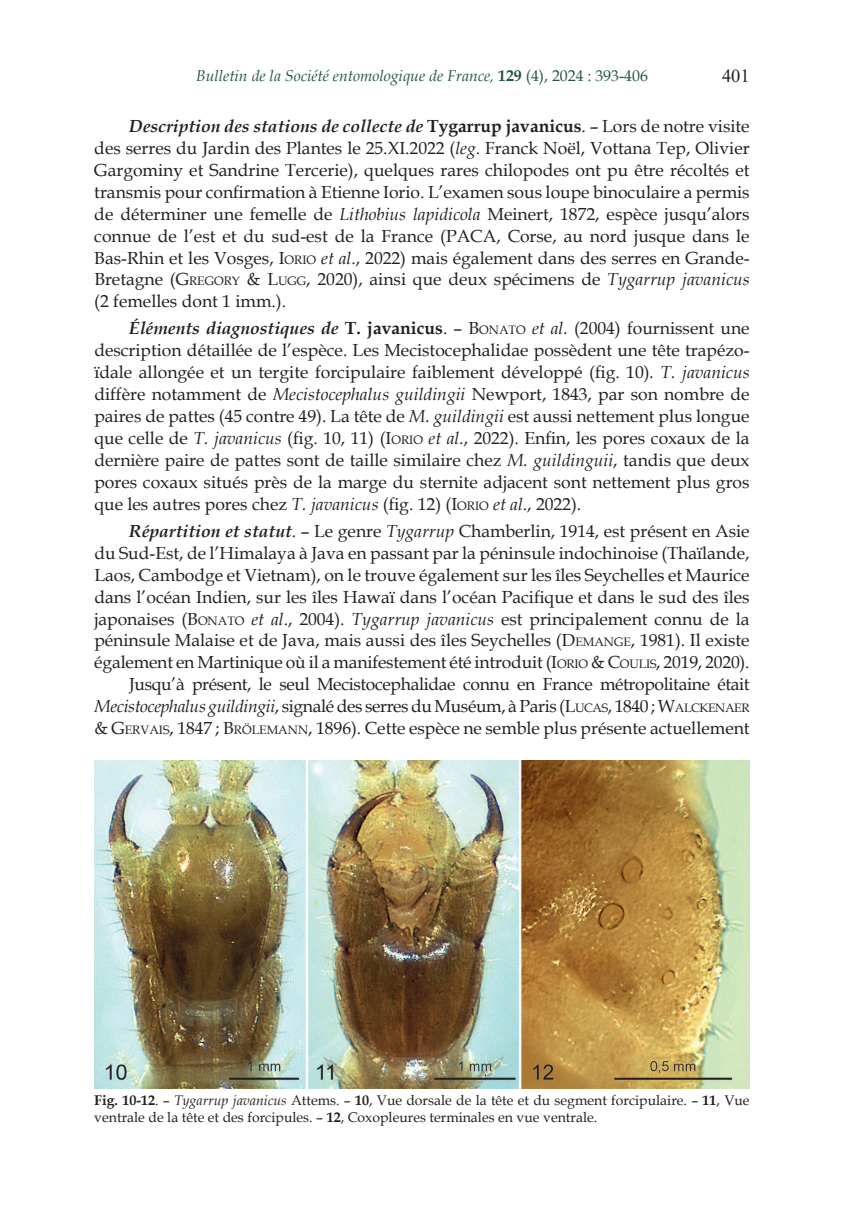
<style>
.page{position:relative;width:844px;height:1216px;background:#fff}
.page>*{position:absolute;margin:0;border:0;box-sizing:border-box;transform-origin:0 0}
.t1{font:18.38px "Times New Roman";color:#231f20}
.t2{font:17.5px/21.9px "Book Antiqua";color:#231f20;text-align:justify}
.t3{font:italic 15.75px "Book Antiqua";color:#225647}
.t4{font:14px/16.8px "Book Antiqua";color:#231f20}
.s1{font-weight:700;font-style:normal}
.s2{font-style:normal}
.s3{font-weight:700;font-style:italic}
.s4{font-weight:700}
.s5{font-style:italic}
.s6{font-style:inherit}
.s7{font-size:12.25px}
</style>
<div class="page">
<img style="left:94px;top:760px;width:655px;height:328px">
<p class="t3" style="left:196px;top:65px;width:453px">Bulletin de la Société entomologique de France, <span class="s1">129</span> <span class="s2">(4), 2024 : 393-406</span></p>
<p class="t1" style="left:721px;top:63px;width:29px">401</p>
<p class="t2" style="left:94px;top:115px;width:656px;text-indent:35px"><span class="s3">Description des stations de collecte de</span> <span class="s4">Tygarrup javanicus</span>. – Lors de notre visite des serres du Jardin des Plantes le 25.XI.2022 (<span class="s5">leg</span>. Franck Noël, Vottana Tep, Olivier Gargominy et Sandrine Tercerie), quelques rares chilopodes ont pu être récoltés et transmis pour confirmation à Etienne Iorio. L’examen sous loupe binoculaire a permis de déterminer une femelle de <span class="s5">Lithobius lapidicola</span> Meinert, 1872, espèce jusqu’alors connue de l’est et du sud-est de la France (PACA, Corse, au nord jusque dans le Bas-Rhin et les Vosges, <span class="s6">I</span><span class="s7">ORIO</span> <span class="s5">et al</span>., 2022) mais également dans des serres en Grande-Bretagne (<span class="s6">G</span><span class="s7">REGORY</span> <span class="s6">&amp; L</span><span class="s7">UGG</span>, 2020), ainsi que deux spécimens de <span class="s5">Tygarrup javanicus </span>(2 femelles dont 1 imm.).</p>
<p class="t2" style="left:94px;top:317px;width:656px;text-indent:35px"><span class="s3">Éléments diagnostiques de</span> <span class="s4">T. javanicus</span>. – <span class="s6">B</span><span class="s7">ONATO</span> <span class="s5">et al.</span> (2004) fournissent une description détaillée de l’espèce. Les Mecistocephalidae possèdent une tête trapézo&shy;ïdale allongée et un tergite forcipulaire faiblement développé (fig. 10)<span class="s5">. T. javanicus </span>diffère notamment de <span class="s5">Mecistocephalus guildingii</span> Newport, 1843, par son nombre de paires de pattes (45 contre 49). La tête de <span class="s5">M. guildingii</span> est aussi nettement plus longue que celle de <span class="s5">T. javanicus</span> (fig. 10, 11) (<span class="s6">I</span><span class="s7">ORIO</span> <span class="s5">et al.</span>, 2022). Enfin, les pores coxaux de la dernière paire de pattes sont de taille similaire chez <span class="s5">M. guildinguii</span>, tandis que deux pores coxaux situés près de la marge du sternite adjacent sont nettement plus gros que les autres pores chez <span class="s5">T. javanicus</span> (fig. 12) (<span class="s6">I</span><span class="s7">ORIO</span> <span class="s5">et al</span>., 2022).</p>
<p class="t2" style="left:94px;top:519px;width:656px;text-align:right"><span class="s3">Répartition et statut</span>. – Le genre <span class="s5">Tygarrup</span> Chamberlin, 1914, est présent en Asie<br>du Sud-Est, de l’Himalaya à Java en passant par la péninsule indochinoise (Thaïlande, Laos, Cambodge et Vietnam), on le trouve également sur les îles Seychelles et Maurice dans l’océan Indien, sur les îles Hawaï dans l’océan Pacifique et dans le sud des îles japonaises (<span class="s6">B</span><span class="s7">ONATO</span> <span class="s5">et al</span>., 2004). <span class="s5">Tygarrup javanicus</span> est principalement connu de la péninsule Malaise et de Java, mais aussi des îles Seychelles (<span class="s6">D</span><span class="s7">EMANGE</span>, 1981). Il existe également en Martinique où il a manifestement été introduit (<span class="s6">I</span><span class="s7">ORIO</span> <span class="s6">&amp; C</span><span class="s7">OULIS</span>, 2019, 2020).<br>Jusqu’à présent, le seul Mecistocephalidae connu en France métropolitaine était <span class="s5">Mecistocephalus guildingii</span>, signalé des serres du Muséum, à Paris (<span class="s6">L</span><span class="s7">UCAS</span>, 1840 ; <span class="s6">W</span><span class="s7">ALCKENAER </span><span class="s6">&amp; G</span><span class="s7">ERVAIS</span>, 1847 ; <span class="s6">B</span><span class="s7">RÖLEMANN</span>, 1896). Cette espèce ne semble plus présente actuellement</p>
<p class="t4" style="left:94px;top:1091px;width:656px"><span class="s4">Fig. 10-12</span><span class="s6">.</span> – <span class="s5">Tygarrup javanicus</span> Attems<span class="s6">.</span> – <span class="s4">10</span>, Vue dorsale de la tête et du segment forcipulaire<span class="s6">.</span> – <span class="s4">11</span>, Vue ventrale de la tête et des forcipules. – <span class="s4">12</span>, Coxopleures terminales en vue ventrale.</p>
</div>
